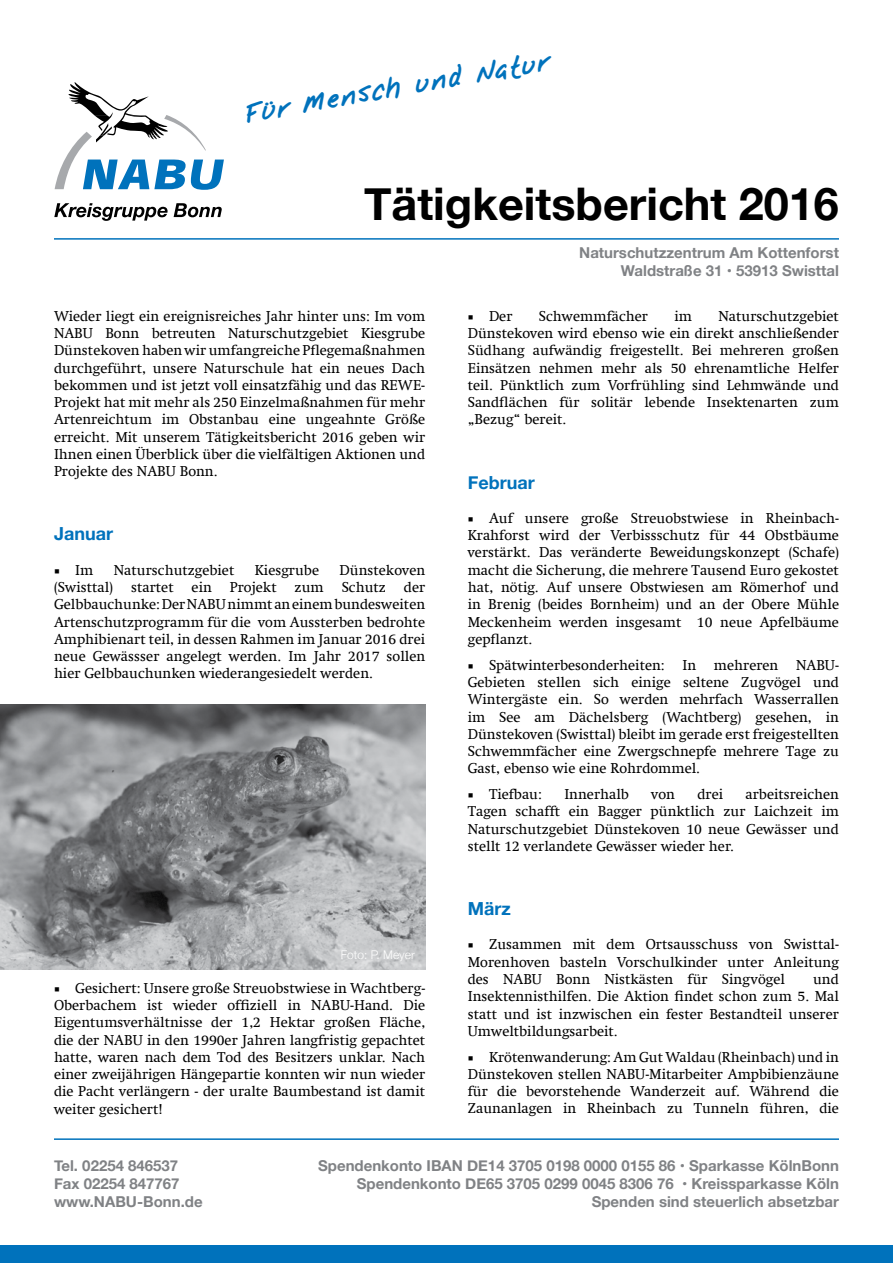
<style>
.page{position:relative;width:893px;height:1263px;background:#fff}
.page>*{position:absolute;margin:0;border:0;box-sizing:border-box;transform-origin:0 0}
.t1{font:700 45px "Helvetica Neue";color:#000}
.t2{font:700 24px "Nabu Note 4";color:#0072bc}
.t3{font:700 18px "Helvetica Neue";color:#0072bc}
.t4{font:700 15px/18px "Helvetica Neue";color:#808285;text-align:right}
.t5{font:14.4px/17.2px "Swift Com";color:#000;text-align:justify}
.t6{font:300 12px "Helvetica Neue";color:#fff}
.s1{font-family:"Minion Pro"}
</style>
<div class="page">
<hr style="left:54px;top:238px;width:785px;height:2px;background:#0072bc">
<svg style="left:55px;top:82px;width:169px;height:108px"></svg>
<svg style="left:54px;top:203px;width:114px;height:18px"></svg>
<svg style="left:174px;top:203px;width:48px;height:14px"></svg>
<div style="left:0;top:1246px;width:893px;height:17px;background:#0072bc"></div>
<hr style="left:54px;top:1138px;width:785px;height:2px;background:#0072bc">
<img style="left:0;top:705px;width:425px;height:264px">
<h2 class="t2" style="left:244px;top:101px;width:311px;rotate:-10deg">Für Mensch und Natur</h2>
<h1 class="t1" style="left:364px;top:168px;width:476px">Tätigkeitsbericht 2016</h1>
<p class="t5" style="left:54px;top:307px;width:373px">Wieder liegt ein ereignisreiches Jahr hinter uns: Im vom NABU Bonn betreuten Naturschutzgebiet Kiesgrube Dünstekoven haben wir umfangreiche Pflegemaßnahmen durchgeführt, unsere Naturschule hat ein neues Dach bekommen und ist jetzt voll einsatzfähig und das REWE-Projekt hat mit mehr als 250 Einzelmaßnahmen für mehr Artenreichtum im Obstanbau eine ungeahnte Größe erreicht. Mit unserem Tätigkeitsbericht 2016 geben wir Ihnen einen Überblick über die vielfältigen Aktionen und Projekte des NABU Bonn.</p>
<p class="t3" style="left:54px;top:520px;width:61px">Januar</p>
<p class="t5" style="left:54px;top:561px;width:41px"><span class="s1">■</span> Im</p>
<p class="t5" style="left:114px;top:561px;width:122px">Naturschutzgebiet</p>
<p class="t5" style="left:255px;top:561px;width:66px">Kiesgrube</p>
<p class="t5" style="left:54px;top:561px;width:373px;text-indent:286px">Dünstekoven (Swisttal) startet ein Projekt zum Schutz der Gelbbauchunke: Der NABU nimmt an einem bundesweiten Artenschutzprogramm für die vom Aussterben bedrohte Amphibienart teil, in dessen Rahmen im Januar 2016 drei neue Gewässser angelegt werden. Im Jahr 2017 sollen hier Gelbbauchunken wiederangesiedelt werden.</p>
<p class="t6" style="left:341px;top:945px;width:76px">Foto: P. Meyer</p>
<p class="t5" style="left:54px;top:979px;width:373px"><span class="s1">■</span> Gesichert: Unsere große Streuobstwiese in Wachtberg-Oberbachem ist wieder offiziell in NABU-Hand. Die Eigentumsverhältnisse der 1,2 Hektar großen Fläche, die der NABU in den 1990er Jahren langfristig gepachtet hatte, waren nach dem Tod des Besitzers unklar. Nach einer zweijährigen Hängepartie konnten wir nun wieder die Pacht verlängern - der uralte Baumbestand ist damit weiter gesichert!</p>
<p class="t4" style="left:579px;top:244px;width:261px">Naturschutzzentrum Am Kottenforst<br>Waldstraße 31 • 53913 Swisttal</p>
<p class="t5" style="left:468px;top:307px;width:46px"><span class="s1">■</span> Der</p>
<p class="t5" style="left:539px;top:307px;width:111px">Schwemmfächer</p>
<p class="t5" style="left:674px;top:307px;width:19px">im</p>
<p class="t5" style="left:468px;top:307px;width:373px;text-indent:251px">Naturschutzgebiet Dünstekoven wird ebenso wie ein direkt anschließender Südhang aufwändig freigestellt. Bei mehreren großen Einsätzen nehmen mehr als 50 ehrenamtliche Helfer teil. Pünktlich zum Vorfrühling sind Lehmwände und Sandflächen für solitär lebende Insektenarten zum „Bezug“ bereit.</p>
<p class="t3" style="left:468px;top:468px;width:69px">Februar</p>
<p class="t5" style="left:468px;top:509px;width:373px"><span class="s1">■</span> Auf unsere große Streuobstwiese in Rheinbach-Krahforst wird der Verbissschutz für 44 Obstbäume verstärkt. Das veränderte Beweidungskonzept (Schafe) macht die Sicherung, die mehrere Tausend Euro gekostet hat, nötig. Auf unsere Obstwiesen am Römerhof und in Brenig (beides Bornheim) und an der Obere Mühle Meckenheim werden insgesamt 10 neue Apfelbäume gepflanzt.</p>
<p class="t5" style="left:468px;top:656px;width:373px"><span class="s1">■</span> Spätwinterbesonderheiten: In mehreren NABU-Gebieten stellen sich einige seltene Zugvögel und Wintergäste ein. So werden mehrfach Wasserrallen im See am Dächelsberg (Wachtberg) gesehen, in Dünstekoven (Swisttal) bleibt im gerade erst freigestellten Schwemmfächer eine Zwergschnepfe mehrere Tage zu Gast, ebenso wie eine Rohrdommel.</p>
<p class="t5" style="left:468px;top:786px;width:76px"><span class="s1">■</span> Tiefbau:</p>
<p class="t5" style="left:564px;top:786px;width:66px">Innerhalb</p>
<p class="t5" style="left:651px;top:786px;width:25px">von</p>
<p class="t5" style="left:697px;top:786px;width:27px">drei</p>
<p class="t5" style="left:468px;top:786px;width:373px;text-indent:278px">arbeitsreichen Tagen schafft ein Bagger pünktlich zur Laichzeit im Naturschutzgebiet Dünstekoven 10 neue Gewässer und stellt 12 verlandete Gewässer wieder her.</p>
<p class="t3" style="left:468px;top:894px;width:45px">März</p>
<p class="t5" style="left:468px;top:936px;width:373px"><span class="s1">■</span> Zusammen mit dem Ortsausschuss von Swisttal-Morenhoven basteln Vorschulkinder unter Anleitung des NABU Bonn Nistkästen für Singvögel</p>
<p class="t5" style="left:468px;top:970px;width:373px;text-indent:345px">und Insektennisthilfen. Die Aktion findet schon zum 5. Mal statt und ist inzwischen ein fester Bestandteil unserer Umweltbildungsarbeit.</p>
<p class="t5" style="left:468px;top:1048px;width:373px"><span class="s1">■</span> Krötenwanderung: Am Gut Waldau (Rheinbach) und in Dünstekoven stellen NABU-Mitarbeiter Ampbibienzäune für die bevorstehende Wanderzeit auf. Während die Zaunanlagen in Rheinbach zu Tunneln führen, die</p>
<p class="t4" style="left:54px;top:1157px;width:150px;text-align:left">Tel. 02254 846537<br>Fax 02254 847767 www.NABU-Bonn.de</p>
<p class="t4" style="left:318px;top:1157px;width:522px">Spendenkonto IBAN DE14 3705 0198 0000 0155 86 • Sparkasse KölnBonn<br>Spendenkonto DE65 3705 0299 0045 8306 76 • Kreissparkasse Köln<br>Spenden sind steuerlich absetzbar</p>
</div>
